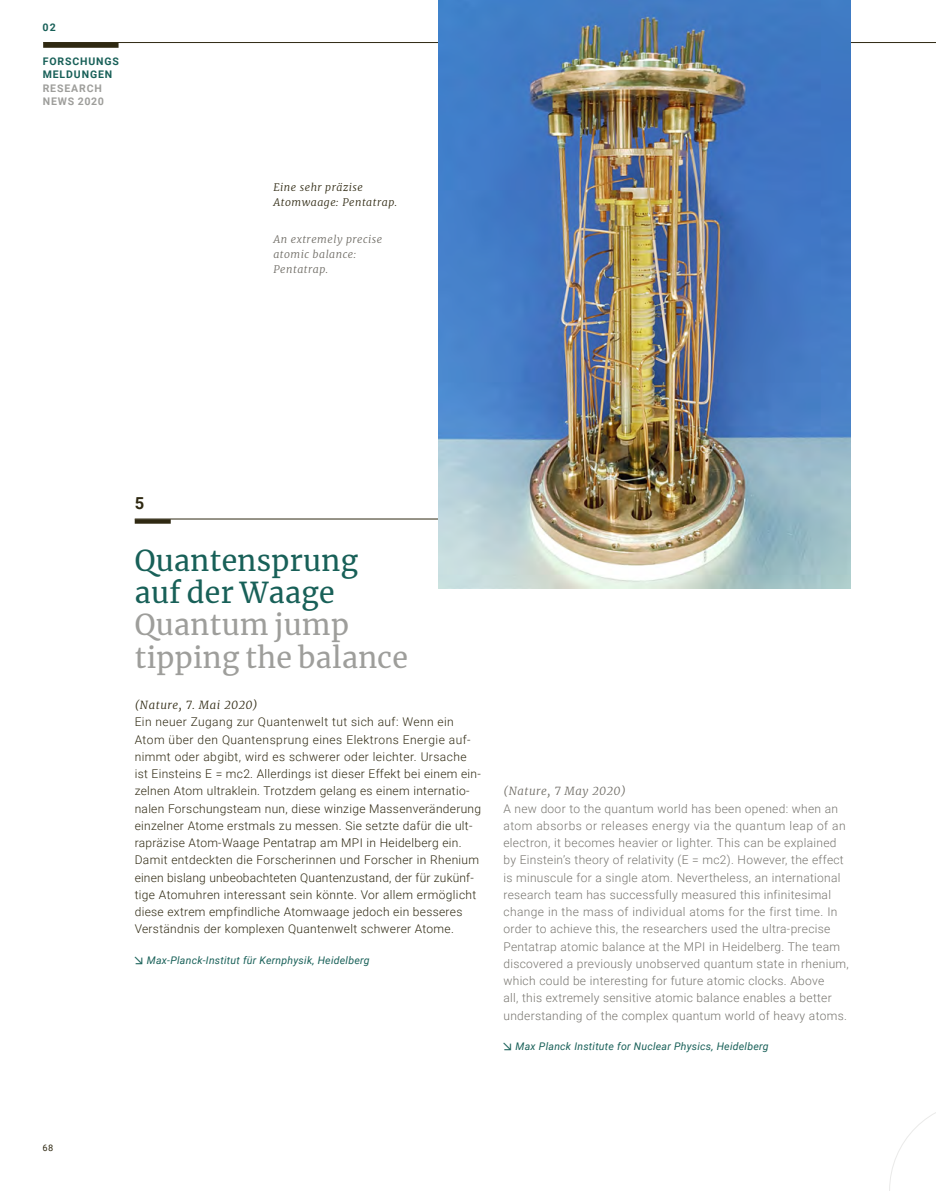
<style>
.page{position:relative;width:936px;height:1191px;background:#fff}
.page>*{position:absolute;margin:0;border:0;box-sizing:border-box;transform-origin:0 0}
._2_Artikelüberschrif{font:28.5px/32.2px "Merriweather";letter-spacing:.01em;color:#9e9e9b}
._0_Artikel_Nummer{font:700 16.5px "Roboto";color:#2f2912}
._3_Fließtext{font:300 12px/17.2px "Roboto";letter-spacing:.025em;color:#77756f}
._3_Fließtext-2{font:300 12px/17.2px "Roboto";letter-spacing:.025em;color:#2f2912}
._3_Artikelquelle{font:italic 300 11.25px "Merriweather";letter-spacing:.045em;color:#2f2912}
._3_Artikelquelle-2{font:italic 300 11.25px "Merriweather";letter-spacing:.045em;color:#6d6a63}
._5_MPI-Verweis{font:italic 10.5px "Roboto";letter-spacing:.025em;color:#186058}
._5_BU{font:italic 300 10.5px/15px "Merriweather";letter-spacing:.045em;color:#6d6a63}
._5_BU-2{font:italic 300 10.5px/15px "Merriweather";letter-spacing:.045em;color:#2f2912}
.t1{font:700 10.5px/13.5px "Roboto";letter-spacing:.085em;color:#186058}
.t2{font:700 10.5px/13.5px "Roboto";letter-spacing:.085em;color:#9e9e9b}
.t3{font:9px "Roboto";color:#2f2912}
.s1{color:#186058}
.s2{font-family:"Merriweather";font-weight:300;font-size:16.2px}
</style>
<div class="page">
<hr style="left:43px;top:42px;width:892px;height:1px;background:#2f2912">
<svg style="left:889px;top:1113px;width:46px;height:78px"></svg>
<svg style="left:135px;top:519px;width:303px;height:5px"></svg>
<img style="left:438px;top:0;width:412px;height:588px">
<div style="left:43px;top:43px;width:75px;height:5px;background:#2f2912"></div>
<p class="t1" style="left:43px;top:21px;width:15px">02</p>
<p class="t1" style="left:43px;top:54px;width:78px">FORSCHUNGS<br>MELDUNGEN</p>
<p class="t2" style="left:43px;top:81px;width:63px">RESEARCH<br>NEWS 2020</p>
<p class="_5_BU-2" style="left:273px;top:180px;width:125px">Eine sehr präzise<br>Atomwaage: Pentatrap.</p>
<p class="_5_BU" style="left:273px;top:231px;width:110px">An extremely precise atomic balance:<br>Pentatrap.</p>
<p class="t3" style="left:43px;top:1141px;width:12px">68</p>
<p class="_0_Artikel_Nummer" style="left:135px;top:492px;width:11px">5</p>
<p class="_2_Artikelüberschrif" style="left:135px;top:543px;width:275px"><span class="s1">Quantensprung auf der Waage<br></span>Quantum jump tipping the balance</p>
<p class="_3_Artikelquelle" style="left:135px;top:697px;width:124px">(Nature, 7. Mai 2020)</p>
<p class="_3_Fließtext-2" style="left:135px;top:713px;width:348px">Ein neuer Zugang zur Quantenwelt tut sich auf: Wenn ein Atom über den Quantensprung eines Elektrons Energie auf&shy;nimmt oder abgibt, wird es schwerer oder leichter. Ursache ist Einsteins E = mc2. Allerdings ist dieser Effekt bei einem ein&shy;zelnen Atom ultraklein. Trotzdem gelang es einem internatio&shy;nalen Forschungsteam nun, diese winzige Massenveränderung einzelner Atome erstmals zu messen. Sie setzte dafür die ult&shy;rapräzise Atom-Waage Pentatrap am MPI in Heidelberg ein.<br>Damit entdeckten die Forscherinnen und Forscher in Rhenium einen bislang unbeobachteten Quantenzustand, der für zukünf&shy;tige Atomuhren interessant sein könnte. Vor allem ermöglicht diese extrem empfindliche Atomwaage jedoch ein besseres Verständnis der komplexen Quantenwelt schwerer Atome.</p>
<p class="_5_MPI-Verweis" style="left:133px;top:953px;width:238px"><span class="s2">↘</span> Max-Planck-Institut für Kernphysik, Heidelberg</p>
<p class="_3_Artikelquelle-2" style="left:503px;top:783px;width:124px">(Nature, 7 May 2020)</p>
<p class="_3_Fließtext" style="left:503px;top:799px;width:347px">A new door to the quantum world has been opened: when an atom absorbs or releases energy via the quantum leap of an electron, it becomes heavier or lighter. This can be explained by Einstein’s theory of relativity (E = mc2). However, the effect is minuscule for a single atom. Nevertheless, an international research team has successfully measured this infinitesimal change in the mass of individual atoms for the first time. In order to achieve this, the researchers used the ultra-precise Pentatrap atomic balance at the MPI in Heidelberg. The team discovered a previously unobserved quantum state in rhenium, which could be interesting for future atomic clocks. Above<br>all, this extremely sensitive atomic balance enables a better understanding of the complex quantum world of heavy atoms.</p>
<p class="_5_MPI-Verweis" style="left:501px;top:1039px;width:268px"><span class="s2">↘</span> Max Planck Institute for Nuclear Physics, Heidelberg</p>
</div>
